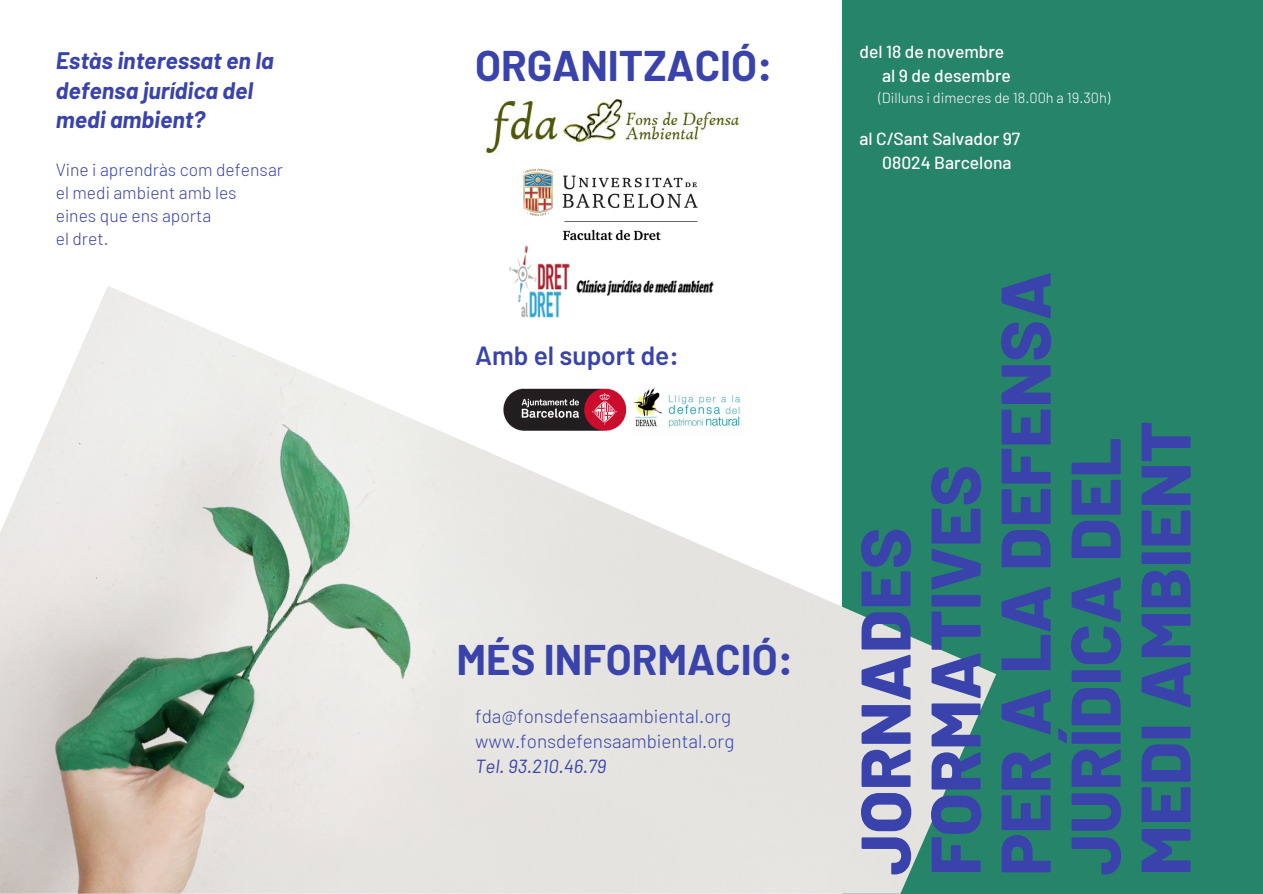
<style>
.page{position:relative;width:1263px;height:894px;background:#fff}
.page>*{position:absolute;margin:0;border:0;box-sizing:border-box;transform-origin:0 0}
.t1{font:800 70.05px/70.1px "Barlow";color:#3943ab}
.t2{font:700 41.85px "Barlow";color:#3943ab}
.t3{font:600 26.25px "Barlow";color:#3943ab}
.t4{font:italic 700 23.4px/29.5px "Barlow";color:#3943ab}
.t5{font:300 18.9px/25px "Barlow";color:#3943ab}
.t6{font:italic 18.9px "Barlow";color:#3943ab}
.t7{font:300 17.55px/23px "Barlow";color:#3943ab}
.t8{font:500 17.55px/23.9px "Barlow";color:#fff}
.t9{font:300 14.55px "Barlow";color:#fff}
</style>
<div class="page">
<div style="left:842px;top:0;width:421px;height:893px;background:#268468"></div>
<img style="left:0;top:286px;width:996px;height:607px">
<img style="left:523px;top:168px;width:175px;height:73px">
<img style="left:483px;top:99px;width:257px;height:57px">
<img style="left:629px;top:383px;width:118px;height:52px">
<img style="left:508px;top:245px;width:209px;height:80px">
<img style="left:501px;top:386px;width:126px;height:46px">
<h2 class="t2" style="left:475px;top:39px;width:299px">ORGANITZACIÓ:</h2>
<h3 class="t4" style="left:56px;top:45px;width:219px">Estàs interessat en la defensa jurídica del medi ambient?</h3>
<p class="t8" style="left:882px;top:39px;width:130px;text-indent:-23px">del 18 de novembre al 9 de desembre</p>
<p class="t9" style="left:878px;top:88px;width:233px">(Dilluns i dimecres de 18.00h a 19.30h)</p>
<p class="t8" style="left:882px;top:126px;width:140px;text-indent:-23px">al C/Sant Salvador 97<br>08024 Barcelona</p>
<p class="t7" style="left:56px;top:158px;width:229px">Vine i aprendràs com defensar el medi ambient amb les<br>eines que ens aporta<br>el dret.</p>
<h3 class="t3" style="left:475px;top:339px;width:205px">Amb el suport de:</h3>
<h2 class="t2" style="left:457px;top:633px;width:338px">MÉS INFORMACIÓ:</h2>
<p class="t5" style="left:475px;top:703px;width:261px">fda@fonsdefensaambiental.org www.fonsdefensaambiental.org</p>
<p class="t6" style="left:475px;top:754px;width:133px">Tel. 93.210.46.79</p>
<h1 class="t1" style="left:848px;top:875px;width:605px;rotate:-90deg">JORNADES<br>FORMATIVES<br>PER A LA DEFENSA<br>JURÍDICA DEL<br>MEDI AMBIENT</h1>
</div>
